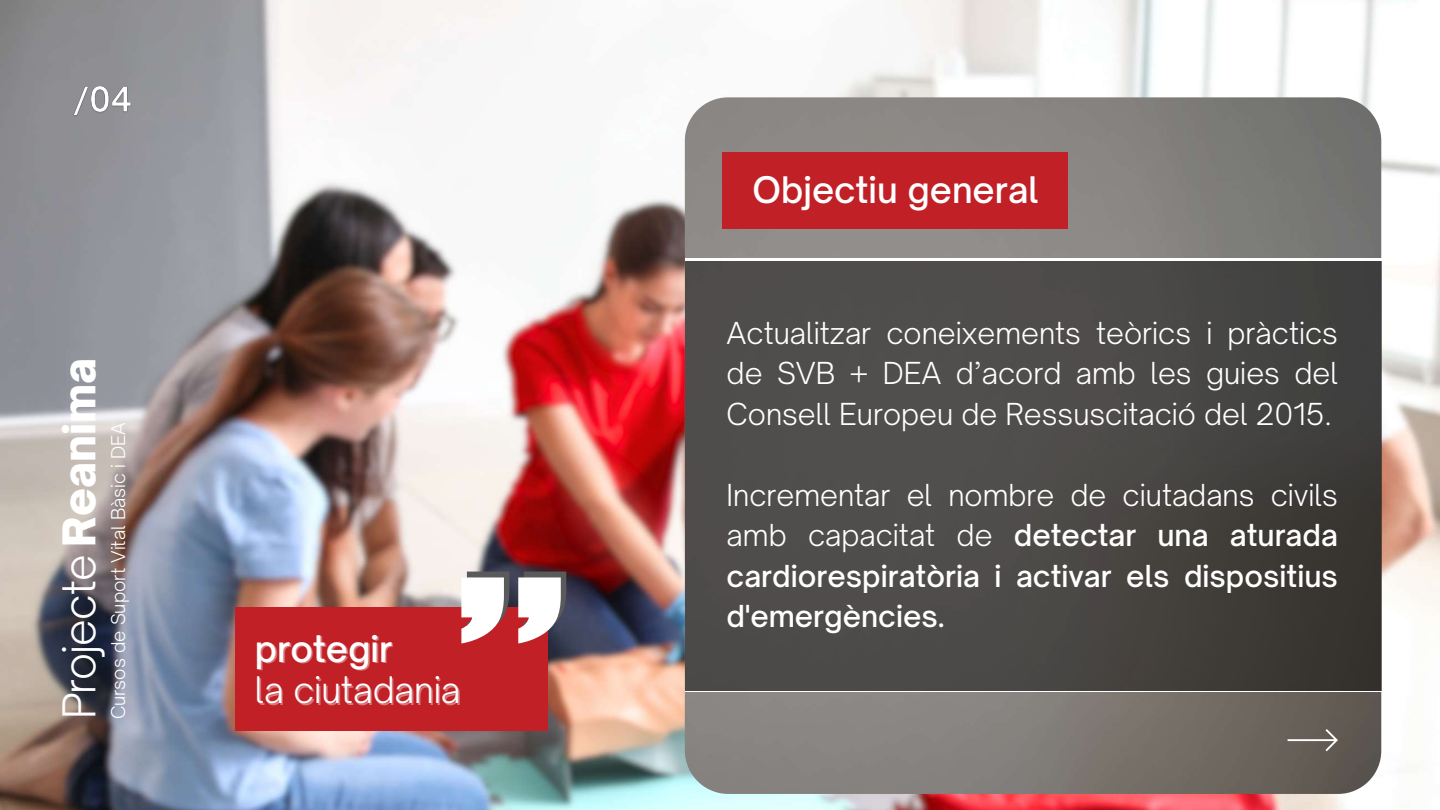
<style>
.page{position:relative;width:1440px;height:810px;background:#fff}
.page>*{position:absolute;margin:0;border:0;box-sizing:border-box;transform-origin:0 0}
.t1{font:300 43.2px "Open Sauce One";letter-spacing:-.025em;color:#fff}
.t2{font:500 35px "Open Sauce One";color:#fff}
.t3{font:300 35px "Open Sauce One";color:#fff}
.t4{font:500 29px/40.5px "Open Sauce One";color:#fff;text-align:justify}
.t5{font:300 29px/40.5px "Open Sauce One";color:#fff;text-align:justify}
.t6{font:300 18.2px "Open Sauce One";color:#fff}
.s1{font-weight:900}
.s2{font-weight:300}
</style>
<div class="page">
<img style="left:0;top:0;width:1440px;height:810px">
<img style="left:685px;top:97px;width:696px;height:697px;border-radius:43px">
<div style="left:722px;top:152px;width:346px;height:77px;background:#c02026"></div>
<svg style="left:1288px;top:729px;width:50px;height:22px"></svg>
<div style="left:685px;top:260px;width:697px;height:431px;background:linear-gradient(to right,#555251,#3f3c39)"></div>
<hr style="left:685px;top:259px;width:697px;height:2px;background:#fff">
<img style="left:70px;top:80px;width:64px;height:40px">
<div style="left:235px;top:608px;width:312px;height:123px;background:#c02026"></div>
<svg style="left:461px;top:572px;width:105px;height:71px"></svg>
<hr style="left:685px;top:691px;width:697px;height:1px;background:#fff">
<h1 class="t1" style="left:52px;top:719px;width:363px;rotate:-90deg">Projecte <span class="s1">Reanima</span></h1>
<p class="t6" style="left:107px;top:719px;width:299px;rotate:-90deg">Cursos de Suport Vital Bàsic i DEA</p>
<p class="t2" style="left:255px;top:627px;width:139px">protegir</p>
<p class="t3" style="left:255px;top:668px;width:207px">la ciutadania</p>
<p class="t2" style="left:753px;top:168px;width:287px">Objectiu general</p>
<p class="t5" style="left:727px;top:313px;width:613px">Actualitzar coneixements teòrics i pràctics de SVB + DEA d’acord amb les guies del Consell Europeu de Ressuscitació del 2015.</p>
<p class="t4" style="left:727px;top:475px;width:613px"><span class="s2">Incrementar el nombre de ciutadans civils amb capacitat de</span> detectar una aturada cardiorespiratòria i activar els dispositius d'emergències.</p>
</div>
